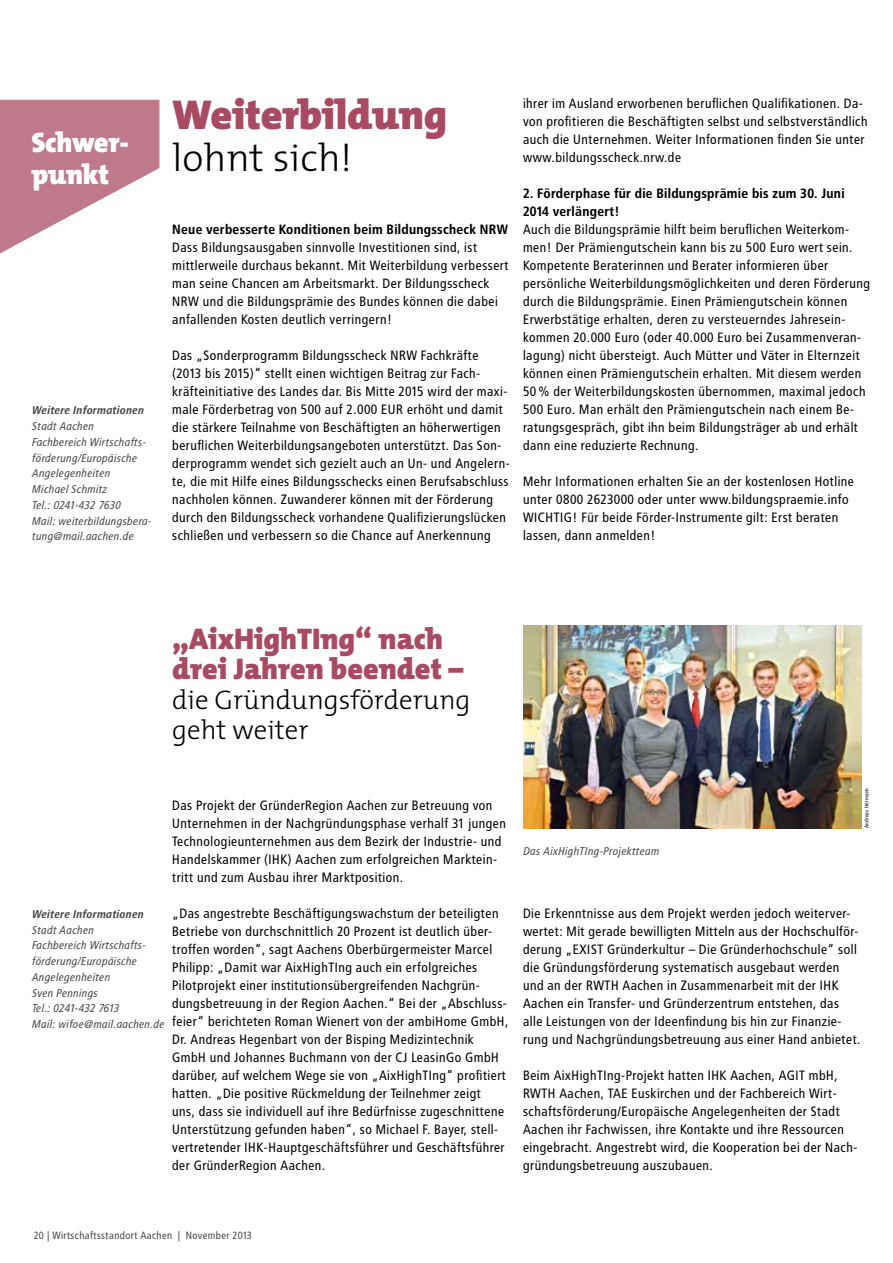
<style>
.page{position:relative;width:893px;height:1263px;background:#fff}
.page>*{position:absolute;margin:0;border:0;box-sizing:border-box;transform-origin:0 0}
.t1{font:900 42px "The Mix";letter-spacing:-.01em;color:#a84b62}
.t2{font:300 39px "The Mix";color:#000}
.t3{font:900 30px/30px "The Mix";color:#a84b62}
.t4{font:900 28.35px/32.1px "The Mix";letter-spacing:-.01em;color:#fff}
.t5{font:300 27px/30px "The Mix";color:#000}
.t6{font:13.5px/18px "Transit";color:#000}
.t7{font:700 13.5px/18px "Transit";color:#000}
.t8{font:italic 11.25px/15.8px "Transit";color:#484847}
.t9{font:italic 700 11.25px "Transit";color:#484847}
.t10{font:10.5px "Transit";color:#484847}
.t11{font:5.4px "Transit";letter-spacing:.01em;color:#000}
</style>
<div class="page">
<svg style="left:0;top:100px;width:159px;height:154px"></svg>
<img style="left:523px;top:625px;width:338px;height:203px">
<h3 class="t4" style="left:31px;top:126px;width:99px">Schwer&shy;punkt</h3>
<p class="t9" style="left:32px;top:404px;width:113px">Weitere Informationen</p>
<p class="t8" style="left:32px;top:418px;width:121px">Stadt Aachen<br>Fachbereich Wirtschafts&shy;förderung/Europäische<br>Angelegenheiten<br>Michael Schmitz<br>Tel.: 0241-432 7630<br>Mail: weiterbildungsbera&shy;tung@mail.aachen.de</p>
<h1 class="t1" style="left:172px;top:79px;width:277px">Weiterbildung</h1>
<h2 class="t2" style="left:172px;top:126px;width:182px">lohnt sich!</h2>
<p class="t7" style="left:172px;top:220px;width:337px">Neue verbesserte Konditionen beim Bildungsscheck NRW</p>
<p class="t6" style="left:172px;top:238px;width:338px">Dass Bildungsausgaben sinnvolle Investitionen sind, ist mittlerweile durchaus bekannt. Mit Weiterbildung verbessert man seine Chancen am Arbeitsmarkt. Der Bildungsscheck NRW und die Bildungsprämie des Bundes können die dabei anfallenden Kosten deutlich verringern!</p>
<p class="t6" style="left:172px;top:346px;width:339px">Das „Sonderprogramm Bildungsscheck NRW Fachkräfte (2013 bis 2015)“ stellt einen wichtigen Beitrag zur Fach&shy;kräfteinitiative des Landes dar. Bis Mitte 2015 wird der maxi&shy;male Förderbetrag von 500 auf 2.000 EUR erhöht und damit die stärkere Teilnahme von Beschäftigten an höherwertigen beruflichen Weiterbildungsangeboten unterstützt. Das Son&shy;derprogramm wendet sich gezielt auch an Un- und Angelern&shy;te, die mit Hilfe eines Bildungsschecks einen Berufsabschluss nachholen können. Zuwanderer können mit der Förderung durch den Bildungsscheck vorhandene Qualifizierungslücken schließen und verbessern so die Chance auf Anerkennung</p>
<p class="t6" style="left:523px;top:94px;width:347px">ihrer im Ausland erworbenen beruflichen Qualifikationen. Da&shy;von profitieren die Beschäftigten selbst und selbstverständlich auch die Unternehmen. Weiter Informationen finden Sie unter www.bildungsscheck.nrw.de</p>
<p class="t7" style="left:523px;top:184px;width:323px">2. Förderphase für die Bildungsprämie bis zum 30. Juni<br>2014 verlängert!</p>
<p class="t6" style="left:523px;top:220px;width:349px">Auch die Bildungsprämie hilft beim beruflichen Weiterkom&shy;men! Der Prämiengutschein kann bis zu 500 Euro wert sein.<br>Kompetente Beraterinnen und Berater informieren über persönliche Weiterbildungsmöglichkeiten und deren Förderung durch die Bildungsprämie. Einen Prämiengutschein können Erwerbstätige erhalten, deren zu versteuerndes Jahresein&shy;kommen 20.000 Euro (oder 40.000 Euro bei Zusammenveran&shy;lagung) nicht übersteigt. Auch Mütter und Väter in Elternzeit können einen Prämiengutschein erhalten. Mit diesem werden 50% der Weiterbildungskosten übernommen, maximal jedoch 500 Euro. Man erhält den Prämiengutschein nach einem Be&shy;ratungsgespräch, gibt ihn beim Bildungsträger ab und erhält dann eine reduzierte Rechnung.</p>
<p class="t6" style="left:523px;top:472px;width:333px">Mehr Informationen erhalten Sie an der kostenlosen Hotline unter 0800 2623000 oder unter www.bildungspraemie.info WICHTIG! Für beide Förder-Instrumente gilt: Erst beraten lassen, dann anmelden!</p>
<h3 class="t3" style="left:172px;top:624px;width:293px">„AixHighTIng“ nach drei Jahren beendet –</h3>
<h3 class="t5" style="left:172px;top:684px;width:300px">die Gründungsförderung geht weiter</h3>
<p class="t6" style="left:172px;top:796px;width:336px">Das Projekt der GründerRegion Aachen zur Betreuung von Unternehmen in der Nachgründungsphase verhalf 31 jungen Technologieunternehmen aus dem Bezirk der Industrie- und Handelskammer (IHK) Aachen zum erfolgreichen Marktein&shy;tritt und zum Ausbau ihrer Marktposition.</p>
<p class="t6" style="left:172px;top:904px;width:338px">„Das angestrebte Beschäftigungswachstum der beteiligten Betriebe von durchschnittlich 20 Prozent ist deutlich über&shy;troffen worden“, sagt Aachens Oberbürgermeister Marcel Philipp: „Damit war AixHighTIng auch ein erfolgreiches Pilotprojekt einer institutionsübergreifenden Nachgrün&shy;dungsbetreuung in der Region Aachen.“ Bei der „Abschluss&shy;feier“ berichteten Roman Wienert von der ambiHome GmbH, Dr. Andreas Hegenbart von der Bisping Medizintechnik GmbH und Johannes Buchmann von der CJ LeasinGo GmbH darüber, auf welchem Wege sie von „AixHighTIng“ profitiert hatten. „Die positive Rückmeldung der Teilnehmer zeigt<br>uns, dass sie individuell auf ihre Bedürfnisse zugeschnittene Unterstützung gefunden haben“, so Michael F. Bayer, stell&shy;vertretender IHK-Hauptgeschäftsführer und Geschäftsführer der GründerRegion Aachen.</p>
<p class="t9" style="left:32px;top:907px;width:113px">Weitere Informationen</p>
<p class="t8" style="left:32px;top:922px;width:134px">Stadt Aachen<br>Fachbereich Wirtschafts&shy;förderung/Europäische<br>Angelegenheiten<br>Sven Pennings<br>Tel.: 0241-432 7613<br>Mail: wifoe@mail.aachen.de</p>
<p class="t8" style="left:523px;top:843px;width:138px">Das AixHighTIng-Projektteam</p>
<p class="t11" style="left:863px;top:828px;width:42px;rotate:-90deg">Andreas Hermann</p>
<p class="t6" style="left:523px;top:904px;width:339px">Die Erkenntnisse aus dem Projekt werden jedoch weiterver&shy;wertet: Mit gerade bewilligten Mitteln aus der Hochschulför&shy;derung „EXIST Gründerkultur – Die Gründerhochschule“ soll die Gründungsförderung systematisch ausgebaut werden und an der RWTH Aachen in Zusammenarbeit mit der IHK Aachen ein Transfer- und Gründerzentrum entstehen, das alle Leistungen von der Ideenfindung bis hin zur Finanzie&shy;rung und Nachgründungsbetreuung aus einer Hand anbietet.</p>
<p class="t6" style="left:523px;top:1066px;width:336px">Beim AixHighTIng-Projekt hatten IHK Aachen, AGIT mbH, RWTH Aachen, TAE Euskirchen und der Fachbereich Wirt&shy;schaftsförderung/Europäische Angelegenheiten der Stadt Aachen ihr Fachwissen, ihre Kontakte und ihre Ressourcen eingebracht. Angestrebt wird, die Kooperation bei der Nach&shy;gründungsbetreuung auszubauen.</p>
<p class="t10" style="left:34px;top:1229px;width:220px">20 | Wirtschaftsstandort Aachen | November 2013</p>
</div>
